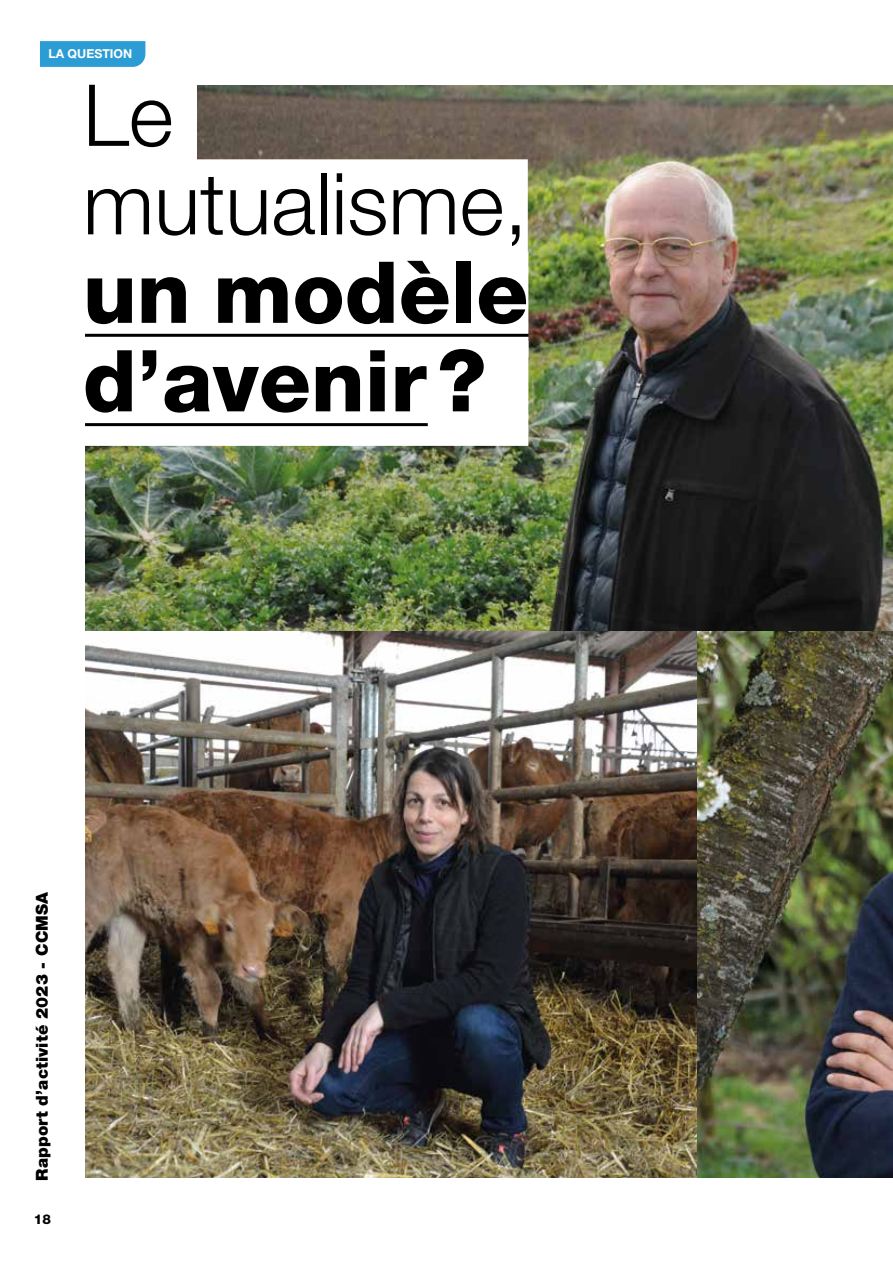
<style>
.page{position:relative;width:893px;height:1263px;background:#fff}
.page>*{position:absolute;margin:0;border:0;box-sizing:border-box;transform-origin:0 0}
.t1{font:800 85.5px/88.5px "Helvetica Neue LT Pro";color:#000}
.t2{font:300 85.5px/88.5px "Helvetica Neue LT Pro";color:#000}
.t3{font:900 16.5px "Helvetica Neue LT Pro";letter-spacing:.01em;color:#000}
.t4{font:800 13.5px "Helvetica Neue LT Pro";color:#000}
.t5{font:700 12.3px "Helvetica Neue LT Pro";color:#fff}
</style>
<div class="page">
<img style="left:85px;top:85px;width:808px;height:1093px">
<div style="left:83px;top:71px;width:114px;height:105px;background:#fff"></div>
<div style="left:83px;top:159px;width:445px;height:105px;background:#fff"></div>
<div style="left:83px;top:252px;width:445px;height:105px;background:#fff"></div>
<div style="left:83px;top:341px;width:445px;height:105px;background:#fff"></div>
<hr style="left:85px;top:334px;width:444px;height:3px;background:#000">
<hr style="left:85px;top:423px;width:343px;height:3px;background:#000">
<svg style="left:40px;top:41px;width:105px;height:26px;background:#2f9ed4"></svg>
<p class="t5" style="left:48px;top:46px;width:85px">LA QUESTION</p>
<h1 class="t2" style="left:83px;top:69px;width:446px">Le mutualisme,</h1>
<h1 class="t1" style="left:83px;top:248px;width:447px">un modèle d’avenir?</h1>
<p class="t3" style="left:32px;top:1180px;width:290px;rotate:-90deg">Rapport d’activité 2023 - CCMSA</p>
<p class="t4" style="left:34px;top:1211px;width:19px">18</p>
</div>
